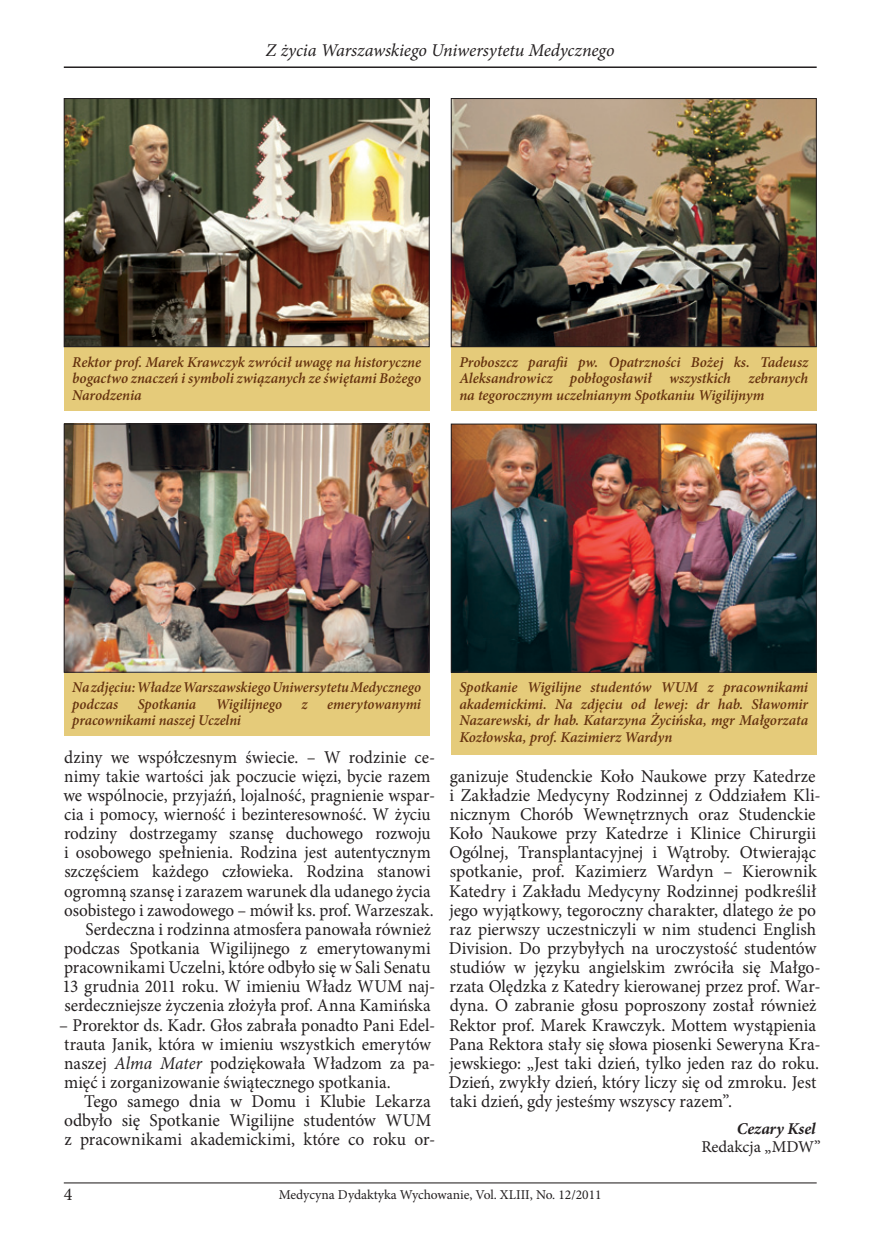
<style>
.page{position:relative;width:872px;height:1234px;background:#fff}
.page>*{position:absolute;margin:0;border:0;box-sizing:border-box;transform-origin:0 0}
.t1{font:18px/19.2px "Minion Pro";color:#231f20}
.t2{font:18px/19.2px "Minion Pro";color:#231f20;text-align:right;scale:.95 1}
.t3{font:18px/19.2px "Minion Pro";color:#231f20;scale:.96 1}
.t4{font:italic 18px "Minion Pro";letter-spacing:-.005em;color:#231f20}
.t5{font:16.5px "Minion Pro";color:#231f20}
.t6{font:italic 700 16.5px "Minion Pro";color:#231f20}
.t7{font:italic 600 15px/16.5px "Minion Pro";letter-spacing:-.005em;color:#66330f;text-align:justify}
.t8{font:italic 600 15px/16.5px "Minion Pro";letter-spacing:-.005em;color:#66330f;scale:.96 1}
.t9{font:13.5px "Minion Pro";color:#231f20}
.s1{font-style:italic}
</style>
<div class="page">
<hr style="left:64px;top:1182px;width:752px;height:1px;background:#231f20">
<div style="left:451px;top:665px;width:365px;height:89px;background:#e5cb7a"></div>
<hr style="left:64px;top:66px;width:752px;height:2px;background:#231f20">
<div style="left:451px;top:343px;width:365px;height:68px;background:#e5cb7a"></div>
<div style="left:64px;top:343px;width:365px;height:68px;background:#e5cb7a"></div>
<div style="left:64px;top:668px;width:365px;height:67px;background:#e5cb7a"></div>
<img style="left:66px;top:425px;width:361px;height:245px">
<div style="left:64px;top:423px;width:365px;height:249px;border:1px solid #231f20"></div>
<img style="left:453px;top:425px;width:361px;height:245px">
<div style="left:451px;top:423px;width:365px;height:249px;border:1px solid #231f20"></div>
<img style="left:66px;top:100px;width:361px;height:245px">
<div style="left:64px;top:98px;width:365px;height:249px;border:1px solid #231f20"></div>
<img style="left:453px;top:100px;width:361px;height:245px">
<div style="left:451px;top:98px;width:365px;height:249px;border:1px solid #231f20"></div>
<p class="t4" style="left:266px;top:38px;width:350px">Z życia Warszawskiego Uniwersytetu Medycznego</p>
<p class="t7" style="left:72px;top:353px;width:350px">Rektor prof. Marek Krawczyk zwrócił uwagę na historyczne bogactwo znaczeń i symboli związanych ze świętami Bożego Narodzenia</p>
<p class="t7" style="left:459px;top:353px;width:350px">Proboszcz parafii pw. Opatrzności Bożej ks. Tadeusz Aleksandrowicz pobłogosławił wszystkich zebranych na tegorocznym uczelnianym Spotkaniu Wigilijnym</p>
<p class="t8" style="left:72px;top:678px;width:365px">Na zdjęciu: Władze Warszawskiego Uniwersytetu Medycznego podczas</p>
<p class="t8" style="left:138px;top:695px;width:62px">Spotkania</p>
<p class="t8" style="left:216px;top:695px;width:70px">Wigilijnego</p>
<p class="t8" style="left:301px;top:695px;width:8px">z</p>
<p class="t8" style="left:327px;top:695px;width:99px">emerytowanymi</p>
<p class="t8" style="left:72px;top:711px;width:177px">pracownikami naszej Uczelni</p>
<p class="t2" style="left:62px;top:747px;width:394px">dziny we współczesnym świecie. – W rodzinie ce&shy;nimy takie wartości jak poczucie więzi, bycie razem we wspólnocie, przyjaźń, lojalność, pragnienie wspar&shy;cia i pomocy, wierność i bezinteresowność. W życiu rodziny dostrzegamy szansę duchowego rozwoju i osobowego spełnienia. Rodzina jest autentycznym szczęściem każdego człowieka. Rodzina stanowi ogromną szansę i zarazem warunek dla udanego życia osobistego i zawodowego – mówił ks. prof. Warzeszak.<br>Serdeczna i rodzinna atmosfera panowała również podczas Spotkania Wigilijnego z emerytowanymi pracownikami Uczelni, które odbyło się w Sali Senatu 13 grudnia 2011 roku. W imieniu Władz WUM naj&shy;serdeczniejsze życzenia złożyła prof. Anna Kamińska</p>
<p class="t3" style="left:59px;top:1015px;width:393px">– Prorektor ds. Kadr. Głos zabrała ponadto Pani Edel&shy;trauta Janik, która w imieniu wszystkich emerytów naszej <span class="s1">Alma Mater</span> podziękowała Władzom za pa&shy;mięć i zorganizowanie świątecznego spotkania.</p>
<p class="t1" style="left:64px;top:1091px;width:372px;text-indent:20px">Tego samego dnia w Domu i Klubie Lekarza odbyło się Spotkanie Wigilijne studentów WUM z pracownikami akademickimi, które co roku or-</p>
<p class="t7" style="left:459px;top:678px;width:350px">Spotkanie Wigilijne studentów WUM z pracownikami akademickimi. Na zdjęciu od lewej: dr hab. Sławomir Nazarewski, dr hab. Katarzyna Życińska, mgr Małgorzata Kozłowska, prof. Kazimierz Wardyn</p>
<p class="t1" style="left:449px;top:766px;width:373px">ganizuje Studenckie Koło Naukowe przy Katedrze i Zakładzie Medycyny Rodzinnej z Oddziałem Kli&shy;nicznym Chorób Wewnętrznych oraz Studenckie Koło Naukowe przy Katedrze i Klinice Chirurgii Ogólnej, Transplantacyjnej i Wątroby. Otwierając spotkanie, prof. Kazimierz Wardyn – Kierownik Katedry i Zakładu Medycyny Rodzinnej podkreślił jego wyjątkowy, tegoroczny charakter, dlatego że po raz pierwszy uczestniczyli w nim studenci English Division. Do przybyłych na uroczystość studentów studiów w języku angielskim zwróciła się Małgo&shy;rzata Olędzka z Katedry kierowanej przez prof. War&shy;dyna. O zabranie głosu poproszony został również Rektor prof. Marek Krawczyk. Mottem wystąpienia Pana Rektora stały się słowa piosenki Seweryna Kra&shy;jewskiego: „Jest taki dzień, tylko jeden raz do roku.<br>Dzień, zwykły dzień, który liczy się od zmroku. Jest taki dzień, gdy jesteśmy wszyscy razem”.</p>
<p class="t6" style="left:736px;top:1116px;width:81px">Cezary Ksel</p>
<p class="t5" style="left:701px;top:1135px;width:121px">Redakcja „MDW”</p>
<p class="t1" style="left:64px;top:1184px;width:10px">4</p>
<p class="t9" style="left:279px;top:1185px;width:324px">Medycyna Dydaktyka Wychowanie, Vol. XLIII, No. 12/2011</p>
</div>
